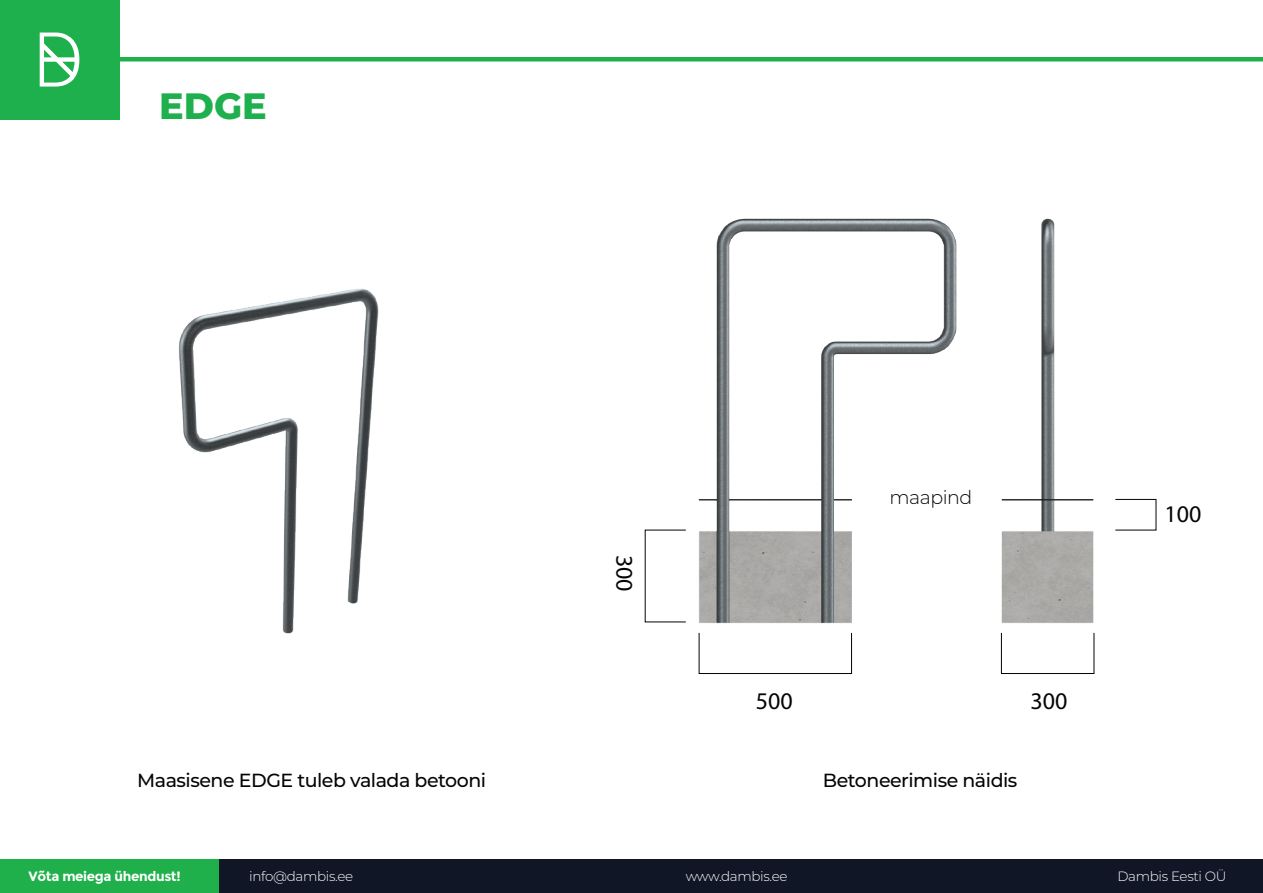
<style>
.page{position:relative;width:1263px;height:893px;background:#fff}
.page>*{position:absolute;margin:0;border:0;box-sizing:border-box;transform-origin:0 0}
.t1{font:800 36.6px "Montserrat";color:#1eb04c}
.t2{font:24px "Myriad Pro";color:#050504}
.t3{font:500 19.05px "Montserrat";letter-spacing:-.025em;color:#040503}
.t4{font:300 19.05px "Montserrat";letter-spacing:-.025em;color:#040503}
.t5{font:300 13.5px "Montserrat";letter-spacing:-.025em;color:#fff}
.t6{font:700 13.5px "Montserrat";letter-spacing:-.025em;color:#fff}
</style>
<div class="page">
<img style="left:644px;top:218px;width:513px;height:456px">
<div style="left:0;top:859px;width:1263px;height:34px;background:#101626"></div>
<div style="left:0;top:859px;width:218px;height:34px;background:#20b04b"></div>
<div style="left:0;top:0;width:119px;height:119px;background:#1eb04c"></div>
<svg style="left:40px;top:33px;width:39px;height:54px"></svg>
<hr style="left:109px;top:57px;width:1154px;height:4px;background:#1eb04b">
<div style="left:699px;top:632px;width:153px;height:42px;border:1px solid #040503"></div>
<div style="left:1001px;top:632px;width:93px;height:42px;border:1px solid #040503"></div>
<div style="left:1115px;top:499px;width:41px;height:31px;border:1px solid #040503"></div>
<img style="left:179px;top:289px;width:200px;height:345px">
<h1 class="t1" style="left:159px;top:79px;width:109px">EDGE</h1>
<p class="t3" style="left:137px;top:767px;width:350px">Maasisene EDGE tuleb valada betooni</p>
<p class="t2" style="left:639px;top:555px;width:38px;rotate:90deg">300</p>
<p class="t4" style="left:889px;top:484px;width:84px">maapind</p>
<p class="t2" style="left:756px;top:686px;width:38px">500</p>
<p class="t2" style="left:1030px;top:686px;width:38px">300</p>
<p class="t3" style="left:823px;top:767px;width:196px">Betoneerimise näidis</p>
<p class="t2" style="left:1164px;top:499px;width:38px">100</p>
<p class="t6" style="left:28px;top:869px;width:154px">Võta meiega ühendust!</p>
<p class="t5" style="left:249px;top:867px;width:105px">info@dambis.ee</p>
<p class="t5" style="left:686px;top:867px;width:103px">www.dambis.ee</p>
<p class="t5" style="left:1117px;top:867px;width:111px">Dambis Eesti OÜ</p>
</div>
